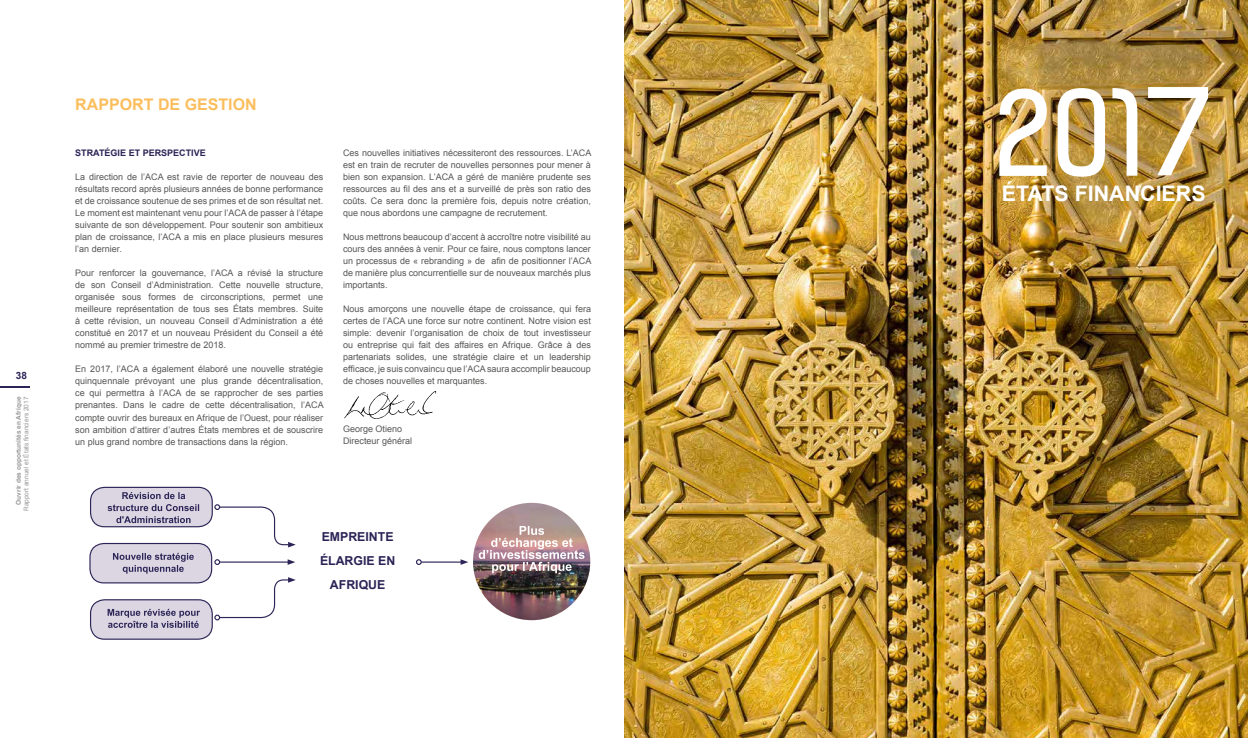
<style>
.page{position:relative;width:1248px;height:738px;background:#fff}
.page>*{position:absolute;margin:0;border:0;box-sizing:border-box;transform-origin:0 0}
.t1{font:700 21.4px "Arial";color:#fff}
.t2{font:700 16px "Arial";color:#fbbe5e}
.t3{font:700 12.3px/24px "Arial";color:#2c2456;text-align:center}
.t4{font:700 10px "Arial";color:#2c2456}
.t5{font:9px/12px "Arial";color:#575756;text-align:justify}
.t6{font:700 9px "Arial";color:#2c2456}
.t7{font:6.5px "Arial";color:#989898}
.t8{font:700 6.5px "Arial";color:#989898}
</style>
<div class="page">
<svg style="left:0;top:386px;width:29px;height:1px"></svg>
<img style="left:624px;top:0;width:623px;height:737px">
<img style="left:999px;top:88px;width:47px;height:88px">
<svg style="left:1057px;top:88px;width:47px;height:88px"></svg>
<svg style="left:1112px;top:88px;width:25px;height:87px"></svg>
<img style="left:1147px;top:87px;width:60px;height:88px">
<img style="left:344px;top:391px;width:93px;height:28px">
<img style="left:473px;top:502px;width:117px;height:117px;border-radius:59px">
<div style="left:91px;top:487px;width:121px;height:39px;background:#dbd6e2;border-radius:14px"></div>
<div style="left:90px;top:486px;width:123px;height:41px;border:1px solid #2c2456;border-radius:14px"></div>
<div style="left:90px;top:543px;width:122px;height:39px;background:#dbd6e2;border-radius:14px"></div>
<div style="left:89px;top:542px;width:123px;height:41px;border:1px solid #2c2456;border-radius:14px"></div>
<div style="left:91px;top:599px;width:121px;height:39px;background:#dbd6e2;border-radius:14px"></div>
<div style="left:90px;top:598px;width:123px;height:41px;border:1px solid #2c2456;border-radius:14px"></div>
<svg style="left:214px;top:504px;width:82px;height:43px"></svg>
<svg style="left:214px;top:577px;width:82px;height:43px"></svg>
<hr style="left:219px;top:561px;width:70px;height:1px;background:#2c2456">
<svg style="left:214px;top:559px;width:6px;height:5px"></svg>
<svg style="left:287px;top:559px;width:8px;height:5px"></svg>
<hr style="left:421px;top:561px;width:41px;height:1px;background:#2c2456">
<svg style="left:416px;top:559px;width:6px;height:5px"></svg>
<svg style="left:460px;top:559px;width:8px;height:5px"></svg>
<svg style="left:116px;top:516px;width:74px;height:6px"></svg>
<svg style="left:108px;top:492px;width:91px;height:18px"></svg>
<svg style="left:113px;top:552px;width:81px;height:21px"></svg>
<svg style="left:108px;top:608px;width:92px;height:19px"></svg>
<img style="left:478px;top:525px;width:106px;height:48px">
<p class="t4" style="left:16px;top:368px;width:13px">38</p>
<p class="t8" style="left:14px;top:504px;width:109px;rotate:-90deg">Ouvrir des opportunités en Afrique</p>
<p class="t7" style="left:22px;top:510px;width:116px;rotate:-90deg">Rapport annuel et États financiers 2017</p>
<h2 class="t2" style="left:75px;top:93px;width:183px">RAPPORT DE GESTION</h2>
<p class="t6" style="left:75px;top:147px;width:132px">STRATÉGIE ET PERSPECTIVE</p>
<p class="t5" style="left:75px;top:171px;width:249px">La direction de l’ACA est ravie de reporter de nouveau des résultats record après plusieurs années de bonne performance et de croissance soutenue de ses primes et de son résultat net.<br>Le moment est maintenant venu pour l’ACA de passer à l’étape suivante de son développement. Pour soutenir son ambitieux plan de croissance, l’ACA a mis en place plusieurs mesures l’an dernier.</p>
<p class="t5" style="left:75px;top:267px;width:249px">Pour renforcer la gouvernance, l’ACA a révisé la structure de son Conseil d’Administration. Cette nouvelle structure, organisée sous formes de circonscriptions, permet une meilleure représentation de tous ses États membres. Suite à cette révision, un nouveau Conseil d’Administration a été constitué en 2017 et un nouveau Président du Conseil a été nommé au premier trimestre de 2018.</p>
<p class="t5" style="left:75px;top:363px;width:250px">En 2017, l’ACA a également élaboré une nouvelle stratégie quinquennale prévoyant une plus grande décentralisation, ce qui permettra à l’ACA de se rapprocher de ses parties prenantes. Dans le cadre de cette décentralisation, l’ACA compte ouvrir des bureaux en Afrique de l’Ouest, pour réaliser son ambition d’attirer d’autres États membres et de souscrire un plus grand nombre de transactions dans la région.</p>
<p class="t5" style="left:343px;top:147px;width:250px">Ces nouvelles initiatives nécessiteront des ressources. L’ACA est en train de recruter de nouvelles personnes pour mener à bien son expansion. L’ACA a géré de manière prudente ses ressources au fil des ans et a surveillé de près son ratio des coûts. Ce sera donc la première fois, depuis notre création, que nous abordons une campagne de recrutement.</p>
<p class="t5" style="left:343px;top:231px;width:250px">Nous mettrons beaucoup d’accent à accroître notre visibilité au cours des années à venir. Pour ce faire, nous comptons lancer un processus de « rebranding » de afin de positionner l’ACA de manière plus concurrentielle sur de nouveaux marchés plus importants.</p>
<p class="t5" style="left:343px;top:303px;width:249px">Nous amorçons une nouvelle étape de croissance, qui fera certes de l’ACA une force sur notre continent. Notre vision est simple: devenir l’organisation de choix de tout investisseur ou entreprise qui fait des affaires en Afrique. Grâce à des partenariats solides, une stratégie claire et un leadership efficace, je suis convaincu que l’ACAsaura accomplir beaucoup de choses nouvelles et marquantes.</p>
<p class="t5" style="left:343px;top:423px;width:71px">George Otieno<br>Directeur général</p>
<h3 class="t3" style="left:320px;top:524px;width:77px">EMPREINTE<br>ÉLARGIE EN<br>AFRIQUE</h3>
<h1 class="t1" style="left:1001px;top:179px;width:205px">ÉTATS FINANCIERS</h1>
</div>
